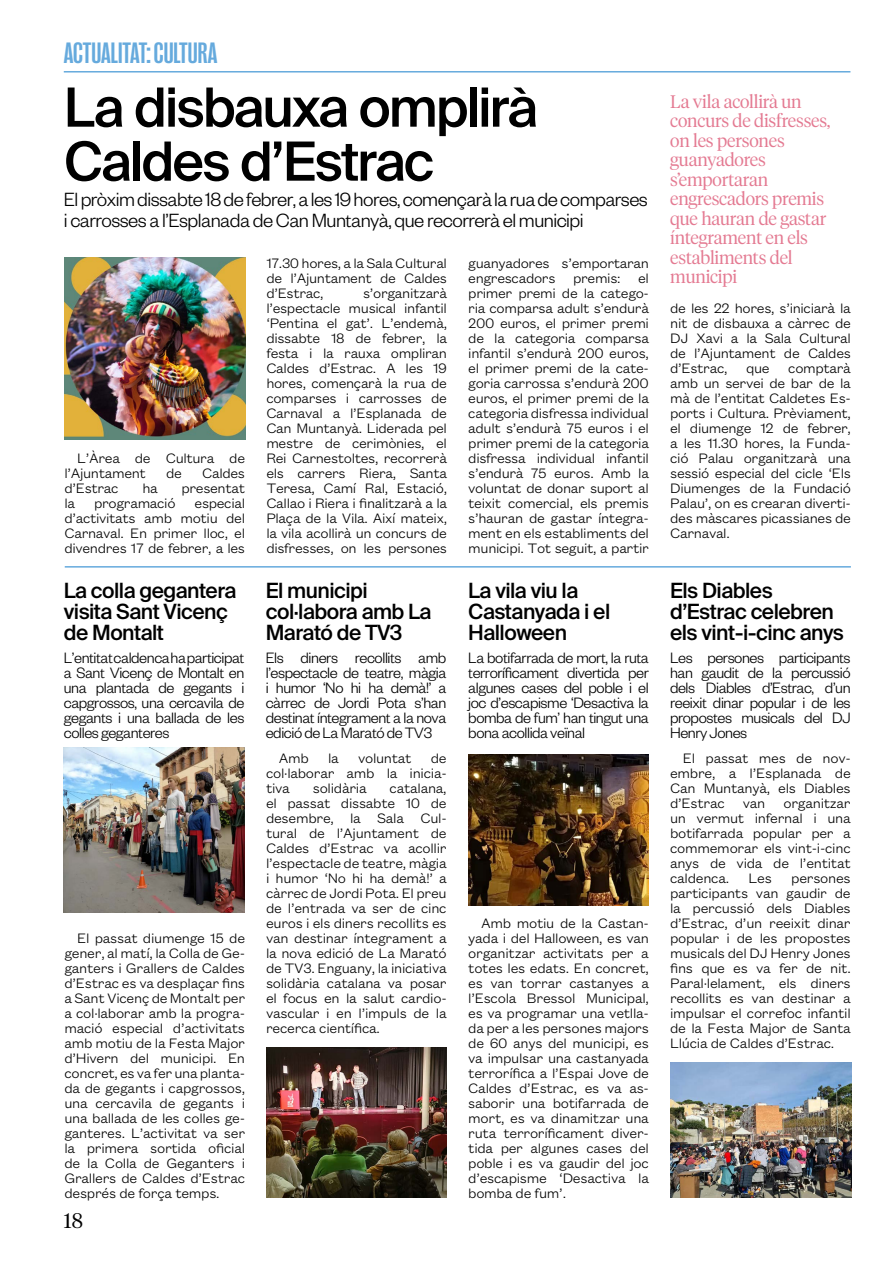
<style>
.page{position:relative;width:893px;height:1263px;background:#fff}
.page>*{position:absolute;margin:0;border:0;box-sizing:border-box;transform-origin:0 0}
.t1{font:500 54px/54px "Suisse Intl";letter-spacing:-.035em;color:#000}
.t2{font:700 30px "Right Grotesk Tight";color:#6ad}
.t3{font:500 21px/21px "Suisse Intl";letter-spacing:-.025em;color:#000}
.t4{font:300 21px/21px "Founders Grotesk";letter-spacing:-.025em;color:#000}
.t5{font:300 21px "Tiempos Headline";color:#000}
.t6{font:300 18px/19.5px "Tiempos Headline";letter-spacing:-.01em;color:#e47a92}
.t7{font:300 16.5px/15px "Founders Grotesk";letter-spacing:-.025em;color:#000;text-align:justify}
.t8{font:300 15px/15px "Founders Grotesk Text";letter-spacing:-.025em;color:#000;text-align:justify}
</style>
<div class="page">
<hr style="left:64px;top:71px;width:786px;height:2px;background:#6ad">
<hr style="left:65px;top:566px;width:786px;height:2px;background:#6ad">
<img style="left:65px;top:258px;width:180px;height:182px">
<img style="left:64px;top:748px;width:180px;height:165px">
<img style="left:266px;top:1048px;width:181px;height:150px">
<img style="left:468px;top:755px;width:181px;height:151px">
<img style="left:670px;top:1063px;width:181px;height:135px">
<h2 class="t2" style="left:64px;top:37px;width:155px">ACTUALITAT: CULTURA</h2>
<h1 class="t1" style="left:64px;top:81px;width:476px">La disbauxa omplirà<br>Caldes d’Estrac</h1>
<h3 class="t4" style="left:64px;top:188px;width:586px">El pròxim dissabte 18 de febrer, a les 19 hores, començarà la rua de comparses i carrosses a l’Esplanada de Can Muntanyà, que recorrerà el municipi</h3>
<p class="t8" style="left:468px;top:254px;width:182px">guanyadores s’emportaran engrescadors premis: el primer premi de la catego&shy;ria comparsa adult s’endurà 200 euros, el primer premi de la categoria comparsa infantil s’endurà 200 euros, el primer premi de la cate&shy;goria carrossa s’endurà 200 euros, el primer premi de la categoria disfressa individual adult s’endurà 75 euros i el primer premi de la categoria disfressa individual infantil s’endurà 75 euros. Amb la voluntat de donar suport al teixit comercial, els premis s’hauran de gastar íntegra&shy;ment en els establiments del municipi. Tot seguit, a partir</p>
<p class="t8" style="left:266px;top:254px;width:182px">17.30 hores, a la Sala Cultural de l’Ajuntament de Caldes d’Estrac,</p>
<p class="t8" style="left:266px;top:284px;width:182px;text-indent:97px">s’organitzarà l’espectacle musical infantil ‘Pentina el gat’. L’endemà, dissabte 18 de febrer, la festa i la rauxa ompliran Caldes d’Estrac. A les 19 hores, començarà la rua de comparses i carrosses de Carnaval a l’Esplanada de Can Muntanyà. Liderada pel mestre de cerimònies, el Rei Carnestoltes, recorrerà els carrers Riera, Santa Teresa, Camí Ral, Estació, Callao i Riera i finalitzarà a la Plaça de la Vila. Així mateix, la vila acollirà un concurs de disfresses, on les persones</p>
<p class="t8" style="left:64px;top:449px;width:182px;text-indent:13px">L’Àrea de Cultura de l’Ajuntament</p>
<p class="t8" style="left:166px;top:464px;width:17px">de</p>
<p class="t8" style="left:202px;top:464px;width:44px">Caldes</p>
<p class="t8" style="left:64px;top:479px;width:56px">d’Estrac</p>
<p class="t8" style="left:142px;top:479px;width:17px">ha</p>
<p class="t8" style="left:181px;top:479px;width:65px">presentat</p>
<p class="t8" style="left:64px;top:494px;width:12px">la</p>
<p class="t8" style="left:94px;top:494px;width:83px">programació</p>
<p class="t8" style="left:64px;top:494px;width:182px;text-indent:130px">especial d’activitats amb motiu del Carnaval. En primer lloc, el divendres 17 de febrer, a les</p>
<h3 class="t3" style="left:64px;top:580px;width:174px">La colla gegantera visita Sant Vicenç de Montalt</h3>
<p class="t7" style="left:64px;top:649px;width:182px">L’entitat caldenca ha participat a Sant Vicenç de Montalt en una plantada de gegants i capgrossos, una cercavila de gegants i una ballada de les colles geganteres</p>
<p class="t8" style="left:64px;top:929px;width:182px;text-indent:13px">El passat diumenge 15 de gener, al matí, la Colla de Ge&shy;ganters i Grallers de Caldes d’Estrac es va desplaçar fins a Sant Vicenç de Montalt per a col·laborar amb la progra&shy;mació especial d’activitats amb motiu de la Festa Major d’Hivern del municipi. En concret, es va fer una planta&shy;da de gegants i capgrossos, una cercavila de gegants i una ballada de les colles ge&shy;ganteres. L’activitat va ser la primera sortida oficial de la Colla de Geganters i Grallers de Caldes d’Estrac després de força temps.</p>
<h3 class="t5" style="left:64px;top:1206px;width:21px">18</h3>
<h3 class="t3" style="left:266px;top:580px;width:167px">El municipi col·labora amb La<br>Marató de TV3</h3>
<p class="t7" style="left:266px;top:649px;width:182px">Els diners recollits amb l’espectacle de teatre, màgia i humor ‘No hi ha demà!’ a càrrec de Jordi Pota s’han destinat íntegrament a la nova edició de La Marató de TV3</p>
<p class="t8" style="left:266px;top:749px;width:182px;text-indent:165px">de col·laborar amb la inicia&shy;tiva</p>
<p class="t8" style="left:279px;top:749px;width:32px">Amb</p>
<p class="t8" style="left:328px;top:749px;width:12px">la</p>
<p class="t8" style="left:358px;top:749px;width:55px">voluntat</p>
<p class="t8" style="left:313px;top:779px;width:55px">solidària</p>
<p class="t8" style="left:266px;top:779px;width:182px;text-indent:124px">catalana, el passat dissabte 10 de desembre, la Sala Cul&shy;tural de l’Ajuntament de Caldes d’Estrac va acollir l’espectacle de teatre, màgia i humor ‘No hi ha demà!’ a càrrec de Jordi Pota. El preu de l’entrada va ser de cinc euros i els diners recollits es van destinar íntegrament a la nova edició de La Marató de TV3. Enguany, la iniciativa solidària catalana va posar el focus en la salut cardio&shy;vascular i en l’impuls de la recerca científica.</p>
<h3 class="t3" style="left:468px;top:580px;width:144px">La vila viu la<br>Castanyada i el<br>Halloween</h3>
<p class="t7" style="left:468px;top:649px;width:182px">La botifarrada de mort, la ruta terroríficament divertida per algunes cases del poble i el joc d’escapisme ‘Desactiva la bomba de fum’ han tingut una bona acollida veïnal</p>
<p class="t8" style="left:468px;top:914px;width:182px;text-indent:13px">Amb motiu de la Castan&shy;yada i del Halloween, es van organitzar activitats per a totes les edats. En concret, es van torrar castanyes a l’Escola Bressol Municipal, es va programar una vetlla&shy;da per a les persones majors de 60 anys del municipi, es va impulsar una castanyada terrorífica a l’Espai Jove de Caldes d’Estrac, es va as&shy;saborir una botifarrada de mort, es va dinamitzar una ruta terroríficament diver&shy;tida per algunes cases del poble i es va gaudir del joc d’escapisme ‘Desactiva la bomba de fum’.</p>
<p class="t6" style="left:670px;top:91px;width:162px">La vila acollirà un concurs de disfresses, on les persones guanyadores s’emportaran engrescadors premis que hauran de gastar íntegrament en els establiments del municipi</p>
<p class="t8" style="left:670px;top:299px;width:182px">de les 22 hores, s’iniciarà la nit de disbauxa a càrrec de DJ Xavi a la Sala Cultural de l’Ajuntament de Caldes d’Estrac, que comptarà amb un servei de bar de la mà de l’entitat Caldetes Es&shy;ports i Cultura. Prèviament, el diumenge 12 de febrer, a les 11.30 hores, la Funda&shy;ció Palau organitzarà una sessió especial del cicle ‘Els Diumenges de la Fundació Palau’, on es crearan diverti&shy;des màscares picassianes de Carnaval.</p>
<h3 class="t3" style="left:670px;top:580px;width:175px">Els Diables d’Estrac celebren els vint-i-cinc anys</h3>
<p class="t7" style="left:670px;top:649px;width:182px">Les persones participants han gaudit de la percussió dels Diables d’Estrac, d’un reeixit dinar popular i de les propostes musicals del DJ Henry Jones</p>
<p class="t8" style="left:670px;top:749px;width:182px;text-indent:13px">El passat mes de nov&shy;embre, a l’Esplanada de Can Muntanyà, els Diables d’Estrac van organitzar un vermut infernal i una botifarrada popular per a commemorar els vint-i-cinc anys de vida de l’entitat caldenca.</p>
<p class="t8" style="left:748px;top:869px;width:25px">Les</p>
<p class="t8" style="left:670px;top:869px;width:182px;text-indent:121px">persones participants van gaudir de la percussió dels Diables d’Estrac, d’un reeixit dinar popular i de les propostes musicals del DJ Henry Jones fins que es va fer de nit.<br>Paral·lelament, els diners recollits es van destinar a impulsar el correfoc infantil de la Festa Major de Santa Llúcia de Caldes d’Estrac.</p>
</div>
